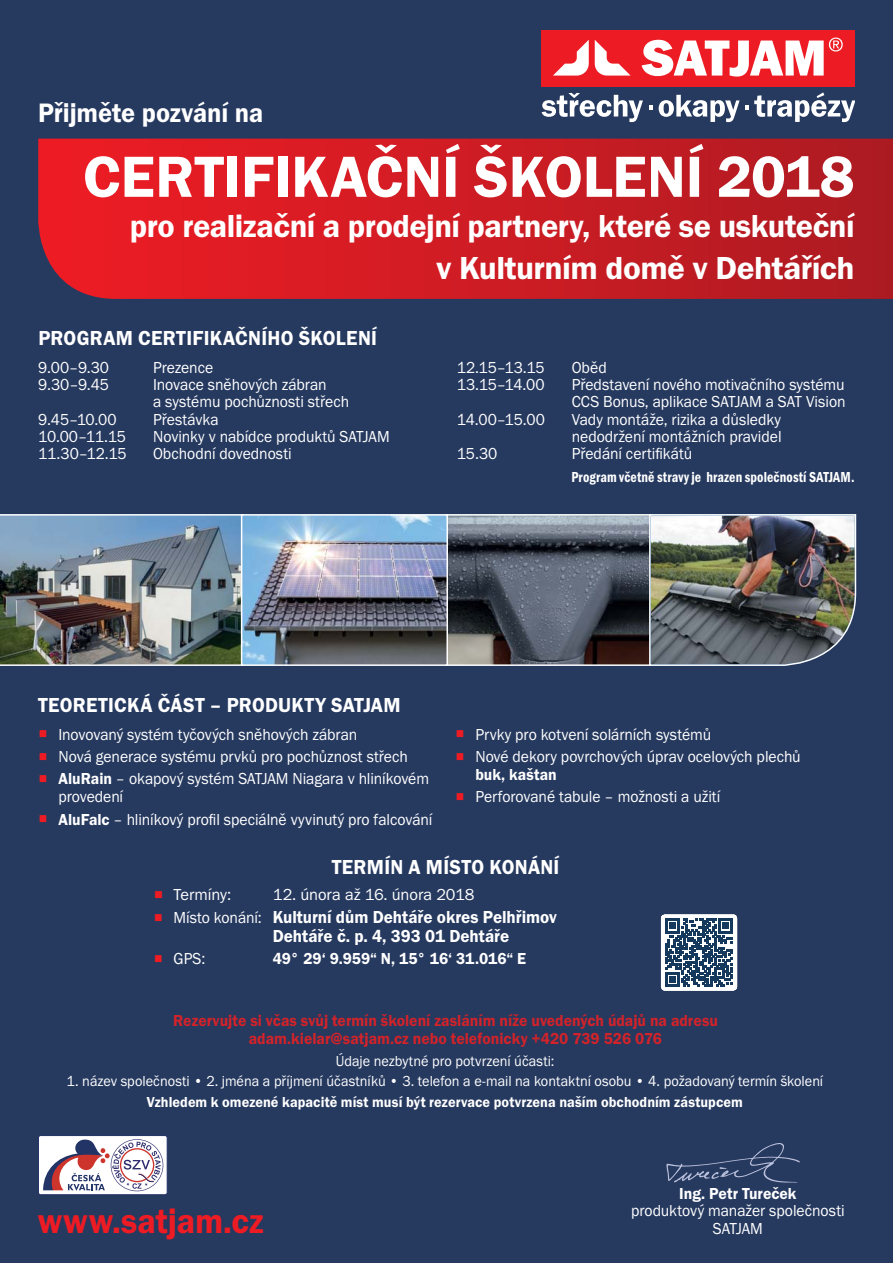
<style>
.page{position:relative;width:893px;height:1263px;background:#26395f}
.page>*{position:absolute;margin:0;border:0;box-sizing:border-box;transform-origin:0 0}
.t1{font:60px "Franklin Got Itc TOT Dem";color:#fff}
.t2{font:36px "Franklin Got Itc TOT Dem";color:#ed1c24;scale:.95 1}
.t3{font:33px "Franklin Got Itc TOT Dem";letter-spacing:-.015em;color:#fff}
.t4{font:27.6px "Franklin Got Itc TOT Dem";letter-spacing:-.005em;color:#fff;scale:.95 1}
.t5{font:21px "Franklin Got Itc TOT Dem";letter-spacing:.015em;color:#fff;scale:.95 1}
.t6{font:18px/18.9px "Franklin Got Itc TOT Dem";color:#fff;scale:.95 1}
.t7{font:16.5px/17.2px "Franklin Got Itc TOT Boo";color:#fff;scale:.95 1}
.t8{font:16.5px/17.4px "Franklin Got Itc TOT Dem";color:#d2232a;scale:.95 1}
.t9{font:16.5px "Franklin Got Itc TOT Dem";color:#fff;scale:.95 1}
.t10{font:16.5px "Franklin Got Itc TOT Boo";color:#fff}
.t11{font:15px "Franklin Got Itc TOT Boo";color:#fff;scale:.95 1}
.t12{font:15px "Franklin Got Itc TOT Dem";letter-spacing:.005em;color:#fff;scale:.95 1}
.t13{font:15px "Franklin Got Itc TOT Dem Con";letter-spacing:.01em;color:#fff;scale:.92 1}
.s1{color:#ed1c24}
.s2{font-family:"Franklin Got Itc TOT Dem"}
.s3{font-family:"Franklin Got Itc TOT Boo";font-size:16.5px}
</style>
<div class="page">
<div style="left:542px;top:30px;width:313px;height:56px;background:#ed1c24"></div>
<svg style="left:553px;top:37px;width:290px;height:40px"></svg>
<svg style="left:542px;top:93px;width:101px;height:29px"></svg>
<svg style="left:649px;top:105px;width:4px;height:4px"></svg>
<svg style="left:659px;top:92px;width:196px;height:30px"></svg>
<svg style="left:38px;top:139px;width:855px;height:160px"></svg>
<img style="left:666px;top:1143px;width:134px;height:40px">
<div style="left:38px;top:1135px;width:129px;height:60px;background:#fff;border-radius:2px"></div>
<div style="left:38px;top:1135px;width:129px;height:60px;border:1px solid #236;border-radius:2px"></div>
<svg style="left:43px;top:1139px;width:120px;height:52px"></svg>
<div style="left:661px;top:915px;width:76px;height:75px;background:#fff;border-radius:4px"></div>
<svg style="left:665px;top:919px;width:68px;height:67px"></svg>
<img style="left:0;top:514px;width:857px;height:152px">
<h3 class="t4" style="left:38px;top:102px;width:238px">Přijměte pozvání na</h3>
<h1 class="t1" style="left:83px;top:153px;width:773px">CERTIFIKAČNÍ ŠKOLENÍ 2018</h1>
<h3 class="t3" style="left:130px;top:213px;width:726px">pro realizační a prodejní partnery, které se uskuteční</h3>
<p class="t5" style="left:38px;top:329px;width:358px">PROGRAM CERTIFIKAČNÍHO ŠKOLENÍ</p>
<p class="t7" style="left:38px;top:360px;width:76px">9.00–9.30</p>
<p class="t7" style="left:153px;top:360px;width:65px">Prezence</p>
<p class="t7" style="left:38px;top:377px;width:76px">9.30–9.45</p>
<p class="t7" style="left:153px;top:377px;width:208px">Inovace sněhových zábran<br>a systému pochůznosti střech</p>
<p class="t7" style="left:38px;top:412px;width:84px">9.45–10.00</p>
<p class="t7" style="left:153px;top:412px;width:71px">Přestávka</p>
<p class="t7" style="left:38px;top:429px;width:94px">10.00–11.15</p>
<p class="t7" style="left:153px;top:429px;width:251px">Novinky v nabídce produktů SATJAM</p>
<p class="t7" style="left:38px;top:447px;width:95px">11.30–12.15</p>
<p class="t7" style="left:153px;top:447px;width:147px">Obchodní dovednosti</p>
<h3 class="t3" style="left:436px;top:255px;width:420px">v Kulturním domě v Dehtářích</h3>
<p class="t7" style="left:457px;top:360px;width:94px">12.15–13.15</p>
<p class="t7" style="left:572px;top:360px;width:38px">Oběd</p>
<p class="t7" style="left:457px;top:377px;width:94px">13.15–14.00</p>
<p class="t7" style="left:572px;top:377px;width:290px">Představení nového motivačního systému<br>CCS Bonus, aplikace SATJAM a SAT Vision</p>
<p class="t7" style="left:457px;top:412px;width:94px">14.00–15.00</p>
<p class="t7" style="left:572px;top:412px;width:223px">Vady montáže, rizika a důsledky nedodržení montážních pravidel</p>
<p class="t7" style="left:457px;top:447px;width:44px">15.30</p>
<p class="t7" style="left:572px;top:447px;width:128px">Předání certifikátů</p>
<p class="t13" style="left:571px;top:471px;width:309px">Program včetně stravy je hrazen společností SATJAM.</p>
<p class="t5" style="left:38px;top:696px;width:383px">TEORETICKÁ ČÁST – PRODUKTY SATJAM</p>
<p class="t7" style="left:39px;top:727px;width:337px"><span class="s1">■</span> Inovovaný systém tyčových sněhových zábran</p>
<p class="t7" style="left:39px;top:749px;width:390px"><span class="s1">■</span> Nová generace systému prvků pro pochůznost střech</p>
<p class="t7" style="left:58px;top:771px;width:392px;line-height:18px;text-indent:-20px"><span class="s1">■</span> <span class="s2">AluRain</span> – okapový systém SATJAM Niagara v hliníkovém provedení</p>
<p class="t7" style="left:39px;top:812px;width:416px"><span class="s1">■</span> <span class="s2">AluFalc</span> – hliníkový profil speciálně vyvinutý pro falcování</p>
<p class="t7" style="left:456px;top:727px;width:270px"><span class="s1">■</span> Prvky pro kotvení solárních systémů</p>
<p class="t7" style="left:456px;top:749px;width:365px"><span class="s1">■</span> Nové dekory povrchových úprav ocelových plechů</p>
<p class="t9" style="left:475px;top:768px;width:87px">buk, kaštan</p>
<p class="t7" style="left:456px;top:789px;width:280px"><span class="s1">■</span> Perforované tabule – možnosti a užití</p>
<p class="t5" style="left:332px;top:859px;width:241px">TERMÍN A MÍSTO KONÁNÍ</p>
<p class="t10" style="left:154px;top:888px;width:79px"><span class="s1">■</span> Termíny:</p>
<p class="t10" style="left:273px;top:888px;width:203px">12. února až 16. února 2018</p>
<p class="t6" style="left:273px;top:909px;width:301px;text-indent:-119px"><span class="s1">■</span> <span class="s3">Místo konání:</span> Kulturní dům Dehtáře okres Pelhřimov<br>Dehtáře č. p. 4, 393 01 Dehtáře</p>
<p class="t7" style="left:154px;top:952px;width:55px"><span class="s1">■</span> GPS:</p>
<p class="t9" style="left:273px;top:952px;width:268px">49° 29‘ 9.959“ N, 15° 16‘ 31.016“ E</p>
<p class="t8" style="left:249px;top:1014px;width:495px;text-indent:-76px">Rezervujte si včas svůj termín školení zasláním níže uvedených údajů na adresu adam.kielar@satjam.cz nebo telefonicky +420 739 526 076</p>
<p class="t11" style="left:336px;top:1055px;width:232px">Údaje nezbytné pro potvrzení účasti:</p>
<p class="t11" style="left:67px;top:1075px;width:798px">1. název společnosti • 2. jména a příjmení účastníků • 3. telefon a e-mail na kontaktní osobu • 4. požadovaný termín školení</p>
<p class="t12" style="left:147px;top:1096px;width:629px">Vzhledem k omezené kapacitě míst musí být rezervace potvrzena naším obchodním zástupcem</p>
<h2 class="t2" style="left:38px;top:1207px;width:239px">www.satjam.cz</h2>
<p class="t9" style="left:679px;top:1187px;width:125px">Ing. Petr Tureček</p>
<p class="t7" style="left:631px;top:1204px;width:226px">produktový manažer společnosti</p>
<p class="t7" style="left:713px;top:1221px;width:54px">SATJAM</p>
</div>
